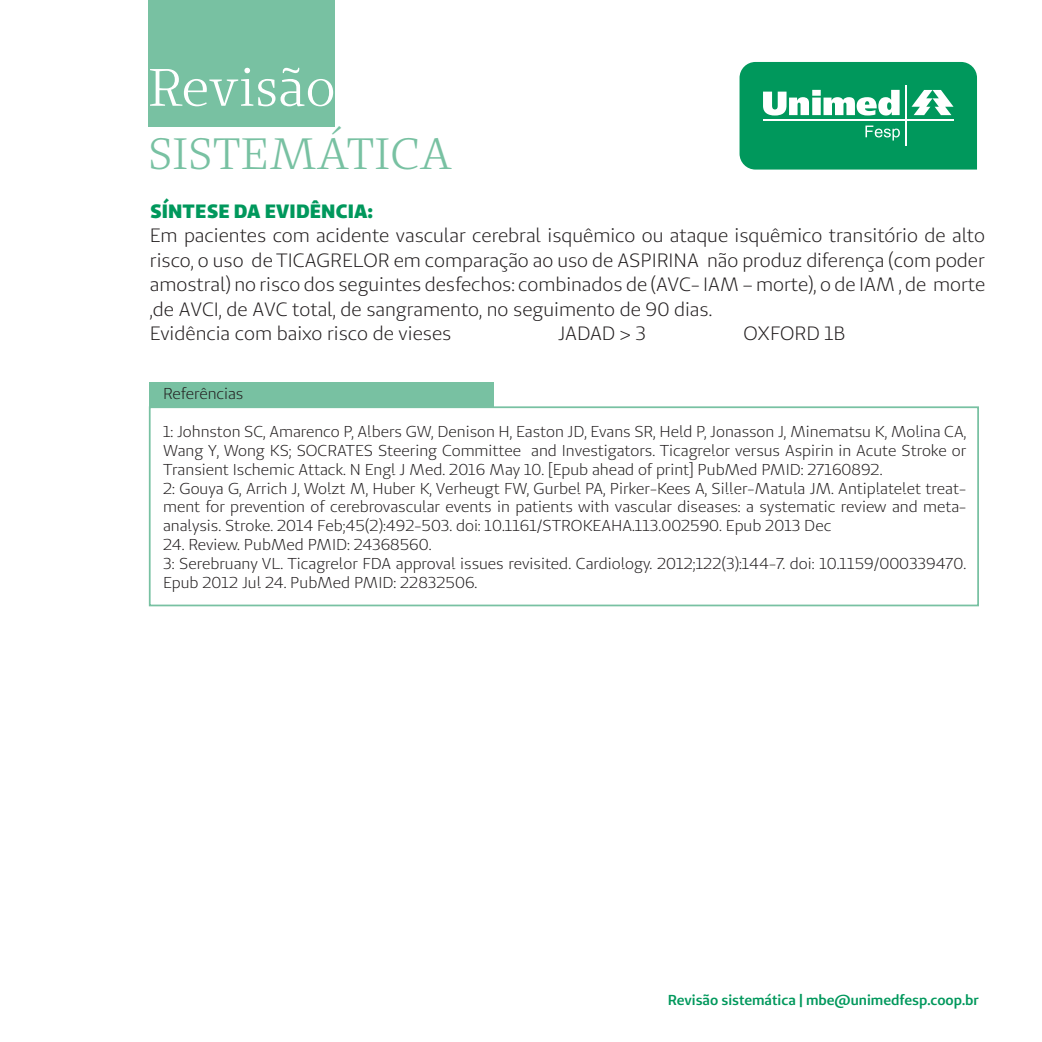
<style>
.page{position:relative;width:1042px;height:1042px;background:#fff}
.page>*{position:absolute;margin:0;border:0;box-sizing:border-box;transform-origin:0 0}
.t1{font:52.5px "Unimed Serif";color:#fff}
.t2{font:43.75px "Unimed Serif";letter-spacing:.01em;color:#78c1a2}
.Texto{font:19.25px/24.5px "Unimed Sans";color:#231f20;text-align:justify}
.Intertítulo{font:900 19.25px "Unimed Sans";letter-spacing:.01em;color:#00985c}
.Referências{font:15.75px/18.9px "Unimed Sans";color:#231f20;text-align:justify}
.t3{font:600 14.35px "Unimed Sans";color:#00985c}
</style>
<div class="page">
<div style="left:148px;top:0;width:186px;height:127px;background:#78c1a2"></div>
<svg style="left:739px;top:62px;width:238px;height:108px;background:#24a673"></svg>
<div style="left:149px;top:406px;width:830px;height:200px;border:2px solid #78c1a2"></div>
<div style="left:149px;top:382px;width:344px;height:24px;background:#78c1a2"></div>
<h1 class="t1" style="left:148px;top:54px;width:189px">Revisão</h1>
<h2 class="t2" style="left:148px;top:126px;width:305px">SISTEMÁTICA</h2>
<p class="Intertítulo" style="left:150px;top:198px;width:224px">SÍNTESE DA EVIDÊNCIA:</p>
<p class="Texto" style="left:150px;top:223px;width:837px">Em pacientes com acidente vascular cerebral isquêmico ou ataque isquêmico transitório de alto risco, o uso de TICAGRELOR em comparação ao uso de ASPIRINA não produz diferença (com poder amostral) no risco dos seguintes desfechos: combinados de (AVC- IAM – morte), o de IAM , de morte ,de AVCI, de AVC total, de sangramento, no seguimento de 90 dias.</p>
<p class="Texto" style="left:150px;top:321px;width:303px">Evidência com baixo risco de vieses</p>
<p class="Texto" style="left:558px;top:321px;width:89px">JADAD &gt; 3</p>
<p class="Texto" style="left:743px;top:321px;width:103px">OXFORD 1B</p>
<p class="Referências" style="left:163px;top:384px;width:82px">Referências</p>
<p class="Referências" style="left:163px;top:422px;width:804px">1: Johnston SC, Amarenco P, Albers GW, Denison H, Easton JD, Evans SR, Held P, Jonasson J, Minematsu K, Molina CA, Wang Y, Wong KS; SOCRATES Steering Committee and Investigators. Ticagrelor versus Aspirin in Acute Stroke or Transient Ischemic Attack. N Engl J Med. 2016 May 10. [Epub ahead of print] PubMed PMID: 27160892.</p>
<p class="Referências" style="left:163px;top:478px;width:804px">2: Gouya G, Arrich J, Wolzt M, Huber K, Verheugt FW, Gurbel PA, Pirker-Kees A, Siller-Matula JM. Antiplatelet treat&shy;ment for prevention of cerebrovascular events in patients with vascular diseases: a systematic review and meta&shy;analysis. Stroke. 2014 Feb;45(2):492-503. doi: 10.1161/STROKEAHA.113.002590. Epub 2013 Dec</p>
<p class="Referências" style="left:163px;top:535px;width:270px">24. Review. PubMed PMID: 24368560.</p>
<p class="Referências" style="left:163px;top:554px;width:804px">3: Serebruany VL. Ticagrelor FDA approval issues revisited. Cardiology. 2012;122(3):144-7. doi: 10.1159/000339470.<br>Epub 2012 Jul 24. PubMed PMID: 22832506.</p>
<p class="t3" style="left:668px;top:990px;width:313px">Revisão sistemática | mbe@unimedfesp.coop.br</p>
</div>
